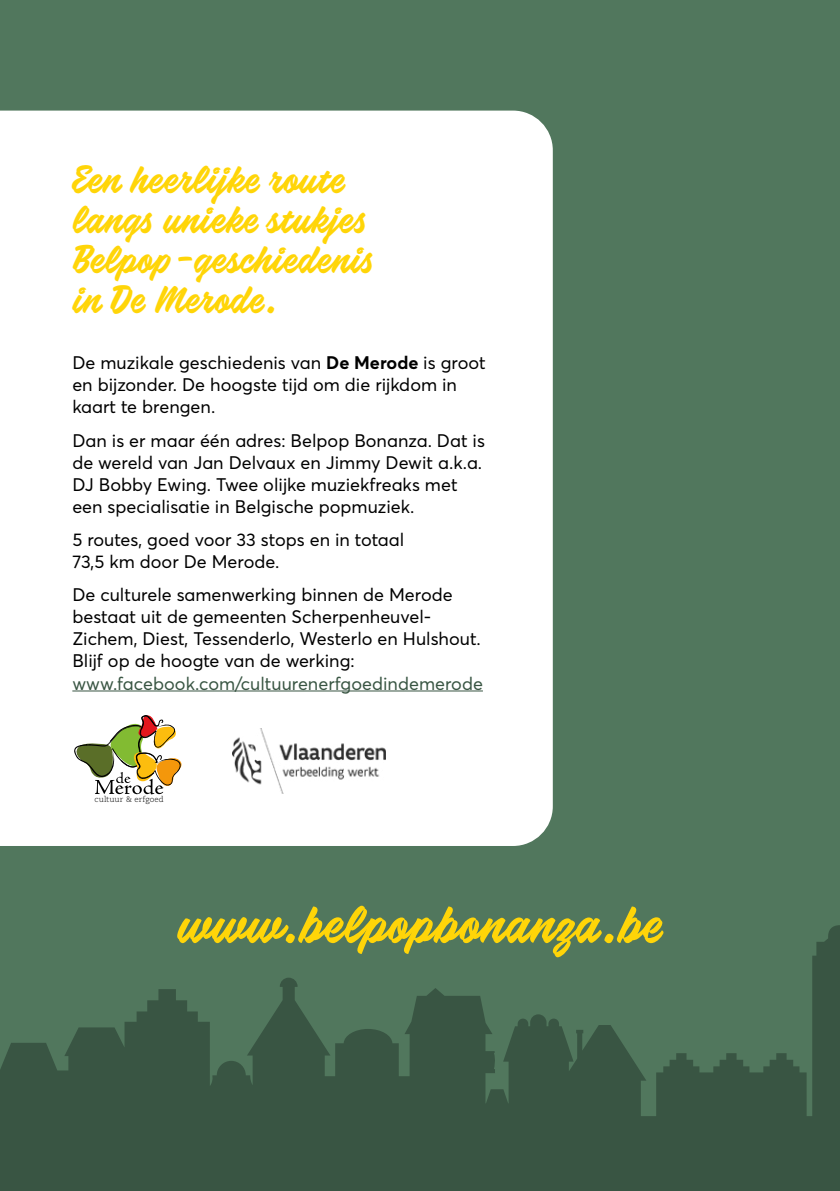
<style>
.page{position:relative;width:840px;height:1191px;background:#fff}
.page>*{position:absolute;margin:0;border:0;box-sizing:border-box;transform-origin:0 0}
.t1{font:54px "Calafia";color:#ffd508}
.t2{font:40px/40px "Calafia";color:#ffd508}
.t3{font:18px/22px "Averta";color:#000}
.t4{font:300 8px "Caecilia LT Pro 45";letter-spacing:.01em;color:#000}
.s1{font-weight:700}
.s2{color:#395543}
</style>
<div class="page">
<div style="left:0;top:0;width:839px;height:1191px;background:#51775d"></div>
<svg style="left:0;top:745px;width:839px;height:446px"></svg>
<div style="left:0;top:111px;width:552px;height:735px;background:#fff"></div>
<hr style="left:72px;top:690px;width:410px;height:1px;background:#395543">
<svg style="left:71px;top:714px;width:113px;height:80px;background:#cbc49e"></svg>
<img style="left:232px;top:728px;width:154px;height:65px">
<p class="t2" style="left:72px;top:160px;width:303px">Een heerlijke route langs unieke stukjes<br>Belpop-geschiedenis in De Merode.</p>
<p class="t3" style="left:72px;top:352px;width:414px">De muzikale geschiedenis van <span class="s1">De Merode</span> is groot en bijzonder. De hoogste tijd om die rijkdom in kaart te brengen.</p>
<p class="t3" style="left:72px;top:429px;width:414px">Dan is er maar één adres: Belpop Bonanza. Dat is de wereld van Jan Delvaux en Jimmy Dewit a.k.a.<br>DJ Bobby Ewing. Twee olijke muziekfreaks met een specialisatie in Belgische popmuziek.</p>
<p class="t3" style="left:72px;top:528px;width:333px">5 routes, goed voor 33 stops en in totaal<br>73,5 km door De Merode.</p>
<p class="t3" style="left:72px;top:584px;width:412px">De culturele samenwerking binnen de Merode bestaat uit de gemeenten Scherpenheuvel-Zichem, Diest, Tessenderlo, Westerlo en Hulshout.<br>Blijf op de hoogte van de werking: <span class="s2">www.facebook.com/cultuurenerfgoedindemerode</span></p>
<p class="t4" style="left:94px;top:794px;width:71px">cultuur &amp; erfgoed</p>
<p class="t1" style="left:177px;top:891px;width:487px">www.belpopbonanza.be</p>
</div>
